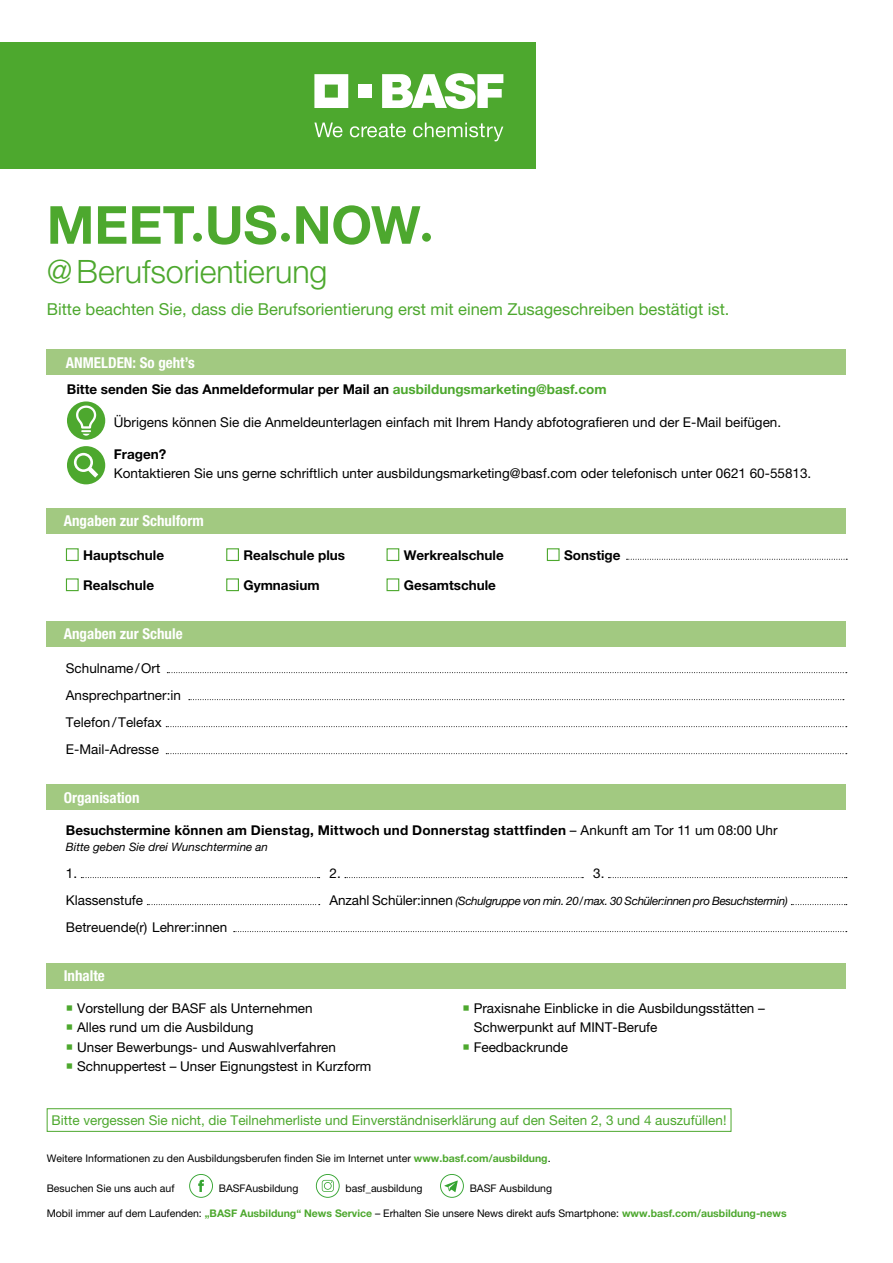
<style>
.page{position:relative;width:893px;height:1263px;background:#fff}
.page>*{position:absolute;margin:0;border:0;box-sizing:border-box;transform-origin:0 0}
.t1{font:700 52.5px "Helvetica Neue LT Pro";letter-spacing:-.005em;color:#4da82e}
.t2{font:300 32.25px "Helvetica Neue LT Pro";letter-spacing:-.005em;color:#4da82e}
.t3{font:16.5px "Helvetica Neue LT Pro";color:#4da82e}
.t4{font:700 condensed 15px "Helvetica Neue LT Pro";color:#fff}
.t5{font:13.5px/27px "Helvetica Neue LT Pro";color:#000}
.t6{font:700 13.5px "Helvetica Neue LT Pro";color:#000}
.t7{font:13.5px "Helvetica Neue LT Pro";color:#4da82e}
.t8{font:700 13.5px "Helvetica Neue LT Pro";letter-spacing:.02em;color:#000}
.t9{font:italic 11.7px "Helvetica Neue LT Pro";letter-spacing:-.03em;color:#000}
.t10{font:italic 11.7px "Helvetica Neue LT Pro";color:#000}
.t11{font:10.5px "Helvetica Neue LT Pro";color:#000}
.s1{color:#4da82e}
.s2{font-weight:400}
.s3{font-style:normal;font-size:13.5px}
.s4{font-weight:700;color:#4da82e}
</style>
<div class="page">
<svg style="left:167px;top:672px;width:680px;height:1px"></svg>
<svg style="left:189px;top:699px;width:655px;height:1px"></svg>
<svg style="left:166px;top:726px;width:681px;height:1px"></svg>
<svg style="left:166px;top:753px;width:681px;height:1px"></svg>
<div style="left:0;top:43px;width:536px;height:126px;background:#4da82e"></div>
<svg style="left:314px;top:74px;width:34px;height:34px"></svg>
<div style="left:359px;top:85px;width:13px;height:13px;background:#fff"></div>
<svg style="left:382px;top:73px;width:121px;height:36px"></svg>
<svg style="left:314px;top:123px;width:28px;height:14px"></svg>
<svg style="left:350px;top:123px;width:56px;height:14px"></svg>
<svg style="left:413px;top:123px;width:90px;height:18px"></svg>
<div style="left:47px;top:349px;width:799px;height:26px;background:#a2c981"></div>
<svg style="left:67px;top:446px;width:38px;height:38px"></svg>
<svg style="left:67px;top:401px;width:38px;height:39px"></svg>
<div style="left:47px;top:1108px;width:684px;height:24px;border:1px solid #4da82e"></div>
<svg style="left:189px;top:1174px;width:24px;height:24px"></svg>
<svg style="left:316px;top:1174px;width:24px;height:24px"></svg>
<svg style="left:440px;top:1174px;width:24px;height:24px"></svg>
<div style="left:47px;top:963px;width:799px;height:25px;background:#a2c981"></div>
<div style="left:47px;top:508px;width:799px;height:25px;background:#a2c981"></div>
<div style="left:66px;top:548px;width:13px;height:13px;border:1px solid #4da82e"></div>
<div style="left:66px;top:578px;width:13px;height:13px;border:1px solid #4da82e"></div>
<div style="left:226px;top:548px;width:13px;height:13px;border:1px solid #4da82e"></div>
<div style="left:226px;top:578px;width:13px;height:13px;border:1px solid #4da82e"></div>
<div style="left:387px;top:548px;width:12px;height:13px;border:1px solid #4da82e"></div>
<div style="left:387px;top:578px;width:12px;height:13px;border:1px solid #4da82e"></div>
<div style="left:547px;top:548px;width:13px;height:13px;border:1px solid #4da82e"></div>
<div style="left:47px;top:784px;width:799px;height:26px;background:#a2c981"></div>
<svg style="left:81px;top:877px;width:239px;height:1px"></svg>
<svg style="left:345px;top:877px;width:238px;height:1px"></svg>
<svg style="left:608px;top:877px;width:239px;height:1px"></svg>
<svg style="left:147px;top:904px;width:173px;height:1px"></svg>
<svg style="left:791px;top:904px;width:56px;height:1px"></svg>
<svg style="left:234px;top:931px;width:613px;height:1px"></svg>
<div style="left:47px;top:621px;width:799px;height:25px;background:#a2c981"></div>
<svg style="left:626px;top:559px;width:221px;height:1px"></svg>
<h1 class="t1" style="left:47px;top:193px;width:388px">MEET∙US∙NOW∙</h1>
<h2 class="t2" style="left:47px;top:252px;width:282px">@Berufsorientierung</h2>
<p class="t3" style="left:47px;top:300px;width:684px">Bitte beachten Sie, dass die Berufsorientierung erst mit einem Zusageschreiben bestätigt ist.</p>
<p class="t4" style="left:66px;top:353px;width:130px">ANMELDEN: So geht’s</p>
<p class="t6" style="left:67px;top:381px;width:541px">Bitte senden Sie das Anmeldeformular per Mail an <span class="s1">ausbildungsmarketing@basf.com</span></p>
<p class="t5" style="left:114px;top:408px;width:669px">Übrigens können Sie die Anmeldeunterlagen einfach mit Ihrem Handy abfotografieren und der E-Mail beifügen.</p>
<p class="t6" style="left:114px;top:446px;width:54px">Fragen?</p>
<p class="t5" style="left:114px;top:460px;width:699px">Kontaktieren Sie uns gerne schriftlich unter ausbildungsmarketing@basf.com oder telefonisch unter 0621 60-55813.</p>
<p class="t4" style="left:64px;top:511px;width:141px">Angaben zur Schulform</p>
<p class="t6" style="left:83px;top:547px;width:82px">Hauptschule</p>
<p class="t6" style="left:83px;top:577px;width:72px">Realschule</p>
<p class="t4" style="left:64px;top:624px;width:120px">Angaben zur Schule</p>
<p class="t5" style="left:66px;top:654px;width:117px">Schulname/Ort<br>Ansprechpartner:in<br>Telefon/Telefax<br>E-Mail-Adresse</p>
<p class="t6" style="left:243px;top:547px;width:103px">Realschule plus</p>
<p class="t6" style="left:243px;top:577px;width:78px">Gymnasium</p>
<p class="t6" style="left:404px;top:547px;width:101px">Werkrealschule</p>
<p class="t6" style="left:404px;top:577px;width:94px">Gesamtschule</p>
<p class="t6" style="left:564px;top:547px;width:58px">Sonstige</p>
<p class="t4" style="left:64px;top:788px;width:77px">Organisation</p>
<p class="t8" style="left:66px;top:822px;width:713px">Besuchstermine können am Dienstag, Mittwoch und Donnerstag stattfinden <span class="s2">– Ankunft am Tor 11 um 08:00 Uhr</span></p>
<p class="t10" style="left:66px;top:840px;width:204px">Bitte geben Sie drei Wunschtermine an</p>
<p class="t5" style="left:66px;top:859px;width:13px">1.</p>
<p class="t5" style="left:330px;top:859px;width:13px">2.</p>
<p class="t5" style="left:593px;top:859px;width:13px">3.</p>
<p class="t5" style="left:66px;top:886px;width:79px">Klassenstufe</p>
<p class="t9" style="left:330px;top:894px;width:460px"><span class="s3">Anzahl Schüler:innen</span> (Schulgruppe von min. 20/max. 30 Schüler:innen pro Besuchstermin)</p>
<p class="t5" style="left:66px;top:913px;width:163px">Betreuende(r) Lehrer:innen</p>
<p class="t4" style="left:64px;top:966px;width:43px">Inhalte</p>
<p class="t5" style="left:66px;top:994px;width:248px"><span class="s1">○</span> Vorstellung der BASF als Unternehmen</p>
<p class="t5" style="left:66px;top:1014px;width:189px"><span class="s1">○</span> Alles rund um die Ausbildung</p>
<p class="t5" style="left:66px;top:1033px;width:271px"><span class="s1">○</span> Unser Bewerbungs- und Auswahlverfahren</p>
<p class="t5" style="left:66px;top:1053px;width:307px"><span class="s1">○</span> Schnuppertest – Unser Eignungstest in Kurzform</p>
<p class="t5" style="left:474px;top:998px;width:293px;line-height:19.5px;text-indent:-11px"><span class="s1">○</span> Praxisnahe Einblicke in die Ausbildungsstätten –<br>Schwerpunkt auf MINT-Berufe</p>
<p class="t5" style="left:462px;top:1033px;width:107px"><span class="s1">○</span> Feedbackrunde</p>
<p class="t7" style="left:52px;top:1112px;width:676px">Bitte vergessen Sie nicht, die Teilnehmerliste und Einverständniserklärung auf den Seiten 2, 3 und 4 auszufüllen!</p>
<p class="t11" style="left:47px;top:1151px;width:505px">Weitere Informationen zu den Ausbildungsberufen finden Sie im Internet unter <span class="s4">www.basf.com/ausbildung</span>.</p>
<p class="t11" style="left:47px;top:1182px;width:129px">Besuchen Sie uns auch auf</p>
<p class="t11" style="left:219px;top:1182px;width:81px">BASFAusbildung</p>
<p class="t11" style="left:345px;top:1182px;width:79px">basf_ausbildung</p>
<p class="t11" style="left:470px;top:1182px;width:84px">BASF Ausbildung</p>
<p class="t11" style="left:47px;top:1207px;width:741px">Mobil immer auf dem Laufenden: <span class="s4">„BASF Ausbildung“ News Service</span> – Erhalten Sie unsere News direkt aufs Smartphone: <span class="s4">www.basf.com/ausbildung-news</span></p>
</div>
